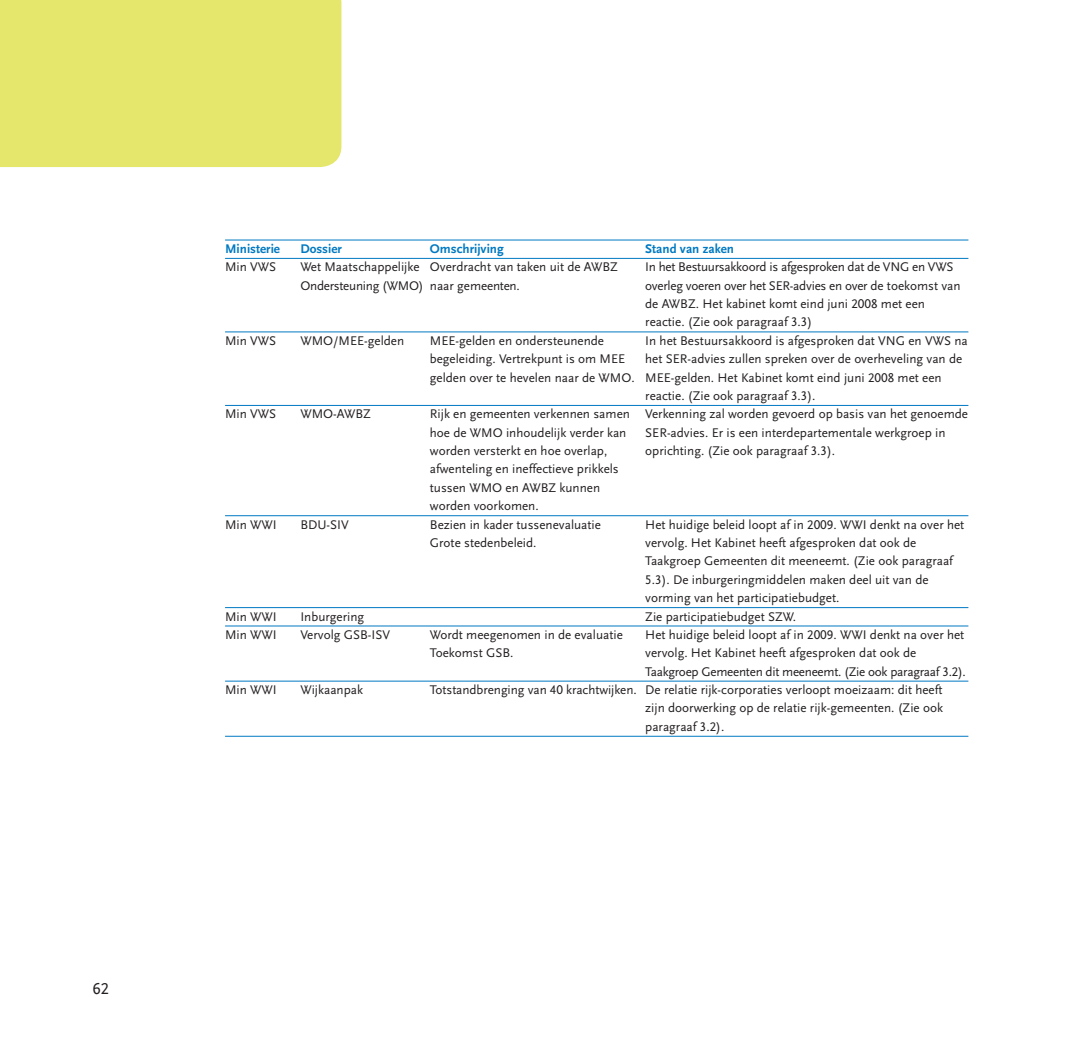
<style>
.page{position:relative;width:1066px;height:1042px;background:#fff}
.page>*{position:absolute;margin:0;border:0;box-sizing:border-box;transform-origin:0 0}
.t1{font:16.62px "Scala Sans LF";color:#231f20}
.t2{font:13.12px/18.4px "Scala Sans LF";color:#231f20}
.t3{font:13.12px/18.4px "Scala Sans LF";letter-spacing:-.02em;color:#231f20}
.t4{font:700 13.12px "Scala Sans LF";color:#0079c2}
</style>
<div class="page">
<div style="left:0;top:0;width:341px;height:167px;background:#e4e76b"></div>
<hr style="left:1065px;top:0;width:1px;height:443px;background:#e4e76b">
<hr style="left:225px;top:239px;width:743px;height:1px;background:#0079c2">
<hr style="left:225px;top:258px;width:743px;height:1px;background:#0079c2">
<hr style="left:225px;top:331px;width:743px;height:1px;background:#0079c2">
<hr style="left:225px;top:405px;width:743px;height:1px;background:#0079c2">
<hr style="left:225px;top:515px;width:743px;height:1px;background:#0079c2">
<hr style="left:225px;top:607px;width:743px;height:1px;background:#0079c2">
<hr style="left:225px;top:625px;width:743px;height:1px;background:#0079c2">
<hr style="left:225px;top:680px;width:743px;height:1px;background:#0079c2">
<hr style="left:225px;top:736px;width:743px;height:1px;background:#0079c2">
<p class="t1" style="left:93px;top:979px;width:18px">62</p>
<p class="t4" style="left:225px;top:241px;width:57px">Ministerie</p>
<p class="t4" style="left:300px;top:241px;width:43px">Dossier</p>
<p class="t4" style="left:430px;top:241px;width:75px">Omschrijving</p>
<p class="t4" style="left:645px;top:241px;width:90px">Stand van zaken</p>
<p class="t2" style="left:225px;top:258px;width:53px">Min VWS</p>
<p class="t2" style="left:300px;top:258px;width:319px">Wet Maatschappelijke Overdracht van taken uit de AWBZ</p>
<p class="t3" style="left:645px;top:258px;width:310px">In het Bestuursakkoord is afgesproken dat de VNG en VWS</p>
<p class="t3" style="left:300px;top:276px;width:221px">Ondersteuning (WMO) naar gemeenten.</p>
<p class="t2" style="left:645px;top:276px;width:317px">overleg voeren over het SER-advies en over de toekomst van de AWBZ. Het kabinet komt eind juni 2008 met een reactie. (Zie ook paragraaf 3.3)</p>
<p class="t2" style="left:225px;top:331px;width:53px">Min VWS</p>
<p class="t2" style="left:300px;top:331px;width:105px">WMO/MEE-gelden</p>
<p class="t2" style="left:430px;top:331px;width:176px">MEE-gelden en ondersteunende</p>
<p class="t2" style="left:645px;top:331px;width:324px">In het Bestuursakkoord is afgesproken dat VNG en VWS na</p>
<p class="t2" style="left:430px;top:350px;width:197px">begeleiding. Vertrekpunt is om MEE</p>
<p class="t2" style="left:645px;top:350px;width:318px">het SER-advies zullen spreken over de overheveling van de</p>
<p class="t2" style="left:430px;top:368px;width:513px">gelden over te hevelen naar de WMO. MEE-gelden. Het Kabinet komt eind juni 2008 met een</p>
<p class="t2" style="left:645px;top:386px;width:172px">reactie. (Zie ook paragraaf 3.3).</p>
<p class="t2" style="left:225px;top:405px;width:53px">Min VWS</p>
<p class="t2" style="left:300px;top:405px;width:72px">WMO-AWBZ</p>
<p class="t2" style="left:430px;top:405px;width:539px">Rijk en gemeenten verkennen samen Verkenning zal worden gevoerd op basis van het genoemde hoe de WMO inhoudelijk verder kan</p>
<p class="t2" style="left:645px;top:423px;width:302px">SER-advies. Er is een interdepartementale werkgroep in</p>
<p class="t2" style="left:430px;top:442px;width:179px">worden versterkt en hoe overlap,</p>
<p class="t2" style="left:645px;top:442px;width:191px">oprichting. (Zie ook paragraaf 3.3).</p>
<p class="t2" style="left:430px;top:460px;width:190px">afwenteling en ineffectieve prikkels tussen WMO en AWBZ kunnen worden voorkomen.</p>
<p class="t2" style="left:225px;top:515px;width:53px">Min WWI</p>
<p class="t2" style="left:300px;top:515px;width:50px">BDU-SIV</p>
<p class="t2" style="left:430px;top:515px;width:173px">Bezien in kader tussenevaluatie</p>
<p class="t2" style="left:645px;top:515px;width:320px">Het huidige beleid loopt af in 2009. WWI denkt na over het</p>
<p class="t2" style="left:430px;top:533px;width:108px">Grote stedenbeleid.</p>
<p class="t2" style="left:645px;top:533px;width:309px">vervolg. Het Kabinet heeft afgesproken dat ook de Taakgroep Gemeenten dit meeneemt. (Zie ook paragraaf 5.3). De inburgeringmiddelen maken deel uit van de vorming van het participatiebudget.</p>
<p class="t2" style="left:225px;top:607px;width:53px">Min WWI</p>
<p class="t2" style="left:300px;top:607px;width:65px">Inburgering</p>
<p class="t2" style="left:645px;top:607px;width:152px">Zie participatiebudget SZW.</p>
<p class="t2" style="left:225px;top:625px;width:53px">Min WWI</p>
<p class="t2" style="left:300px;top:625px;width:91px">Vervolg GSB-ISV</p>
<p class="t2" style="left:430px;top:625px;width:194px">Wordt meegenomen in de evaluatie</p>
<p class="t2" style="left:645px;top:625px;width:320px">Het huidige beleid loopt af in 2009. WWI denkt na over het</p>
<p class="t2" style="left:430px;top:644px;width:85px">Toekomst GSB.</p>
<p class="t3" style="left:645px;top:644px;width:322px">vervolg. Het Kabinet heeft afgesproken dat ook de<br>Taakgroep Gemeenten dit meeneemt. (Zie ook paragraaf 3.2).</p>
<p class="t2" style="left:225px;top:680px;width:53px">Min WWI</p>
<p class="t2" style="left:300px;top:680px;width:64px">Wijkaanpak</p>
<p class="t2" style="left:645px;top:680px;width:299px;text-align:justify;text-indent:-215px">Totstandbrenging van 40 krachtwijken. De relatie rijk-corporaties verloopt moeizaam: dit heeft zijn doorwerking op de relatie rijk-gemeenten. (Zie ook paragraaf 3.2).</p>
</div>
